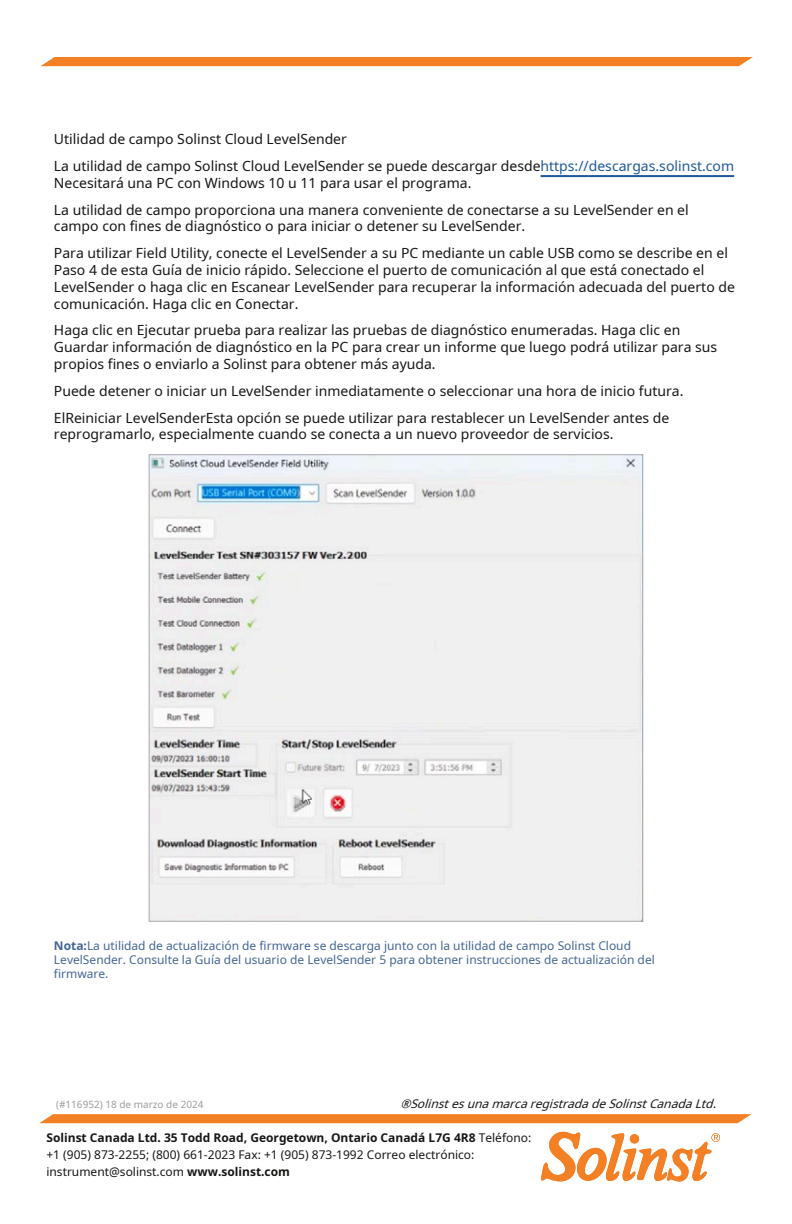
<style>
.page{position:relative;width:792px;height:1224px;background:#fff}
.page>*{position:absolute;margin:0;border:0;box-sizing:border-box;transform-origin:0 0}
.t1{font:14px/26.8px "Noto Sans";color:#171615}
.t2{font:12px/14.4px "Noto Sans";color:#446695}
.t3{font:12px/17px "Noto Sans";color:#171615}
.t4{font:italic 12px "Noto Sans";color:#171615}
.t5{font:10px "Noto Sans";color:#9c9c9b}
.s1{color:#1d589b}
.s2{font-weight:700}
</style>
<div class="page">
<div style="left:41px;top:57px;width:712px;height:9px;background:#f48026"></div>
<svg style="left:39px;top:1114px;width:713px;height:9px;background:#f4842d"></svg>
<svg style="left:541px;top:1132px;width:179px;height:49px"></svg>
<img style="left:151px;top:456px;width:490px;height:464px">
<hr style="left:541px;top:175px;width:48px;height:2px;background:#1d589b">
<hr style="left:589px;top:175px;width:145px;height:2px;background:#1d589b">
<p class="t1" style="left:54px;top:125px;width:682px">Utilidad de campo Solinst Cloud LevelSender<br>La utilidad de campo Solinst Cloud LevelSender se puede descargar desde<span class="s1">https://descargas.solinst.com</span></p>
<p class="t1" style="left:54px;top:169px;width:636px">Necesitará una PC con Windows 10 u 11 para usar el programa.<br>La utilidad de campo proporciona una manera conveniente de conectarse a su LevelSender en el</p>
<p class="t1" style="left:54px;top:213px;width:676px">campo con fines de diagnóstico o para iniciar o detener su LevelSender.<br>Para utilizar Field Utility, conecte el LevelSender a su PC mediante un cable USB como se describe en el</p>
<p class="t1" style="left:54px;top:261px;width:683px;line-height:16.8px">Paso 4 de esta Guía de inicio rápido. Seleccione el puerto de comunicación al que está conectado el<br>LevelSender o haga clic en Escanear LevelSender para recuperar la información adecuada del puerto de comunicación. Haga clic en Conectar.</p>
<p class="t1" style="left:54px;top:322px;width:665px;line-height:16.8px">Haga clic en Ejecutar prueba para realizar las pruebas de diagnóstico enumeradas. Haga clic en<br>Guardar información de diagnóstico en la PC para crear un informe que luego podrá utilizar para sus propios fines o enviarlo a Solinst para obtener más ayuda.</p>
<p class="t1" style="left:54px;top:377px;width:631px">Puede detener o iniciar un LevelSender inmediatamente o seleccionar una hora de inicio futura.<br>ElReiniciar LevelSenderEsta opción se puede utilizar para restablecer un LevelSender antes de</p>
<p class="t1" style="left:54px;top:421px;width:561px">reprogramarlo, especialmente cuando se conecta a un nuevo proveedor de servicios.</p>
<p class="t2" style="left:54px;top:938px;width:602px"><span class="s2">Nota:</span>La utilidad de actualización de firmware se descarga junto con la utilidad de campo Solinst Cloud<br>LevelSender. Consulte la Guía del usuario de LevelSender 5 para obtener instrucciones de actualización del firmware.</p>
<p class="t5" style="left:56px;top:1097px;width:149px">(#116952) 18 de marzo de 2024</p>
<p class="t4" style="left:400px;top:1095px;width:322px">®SolinstesunamarcaregistradadeSolinstCanadaLtd.</p>
<p class="t3" style="left:46px;top:1129px;width:486px"><span class="s2">Solinst Canada Ltd. 35 Todd Road, Georgetown, Ontario Canadá L7G 4R8</span> Teléfono: +1 (905) 873-2255; (800) 661-2023 Fax: +1 (905) 873-1992 Correo electrónico: instrument@solinst.com <span class="s2">www.solinst.com</span></p>
</div>
